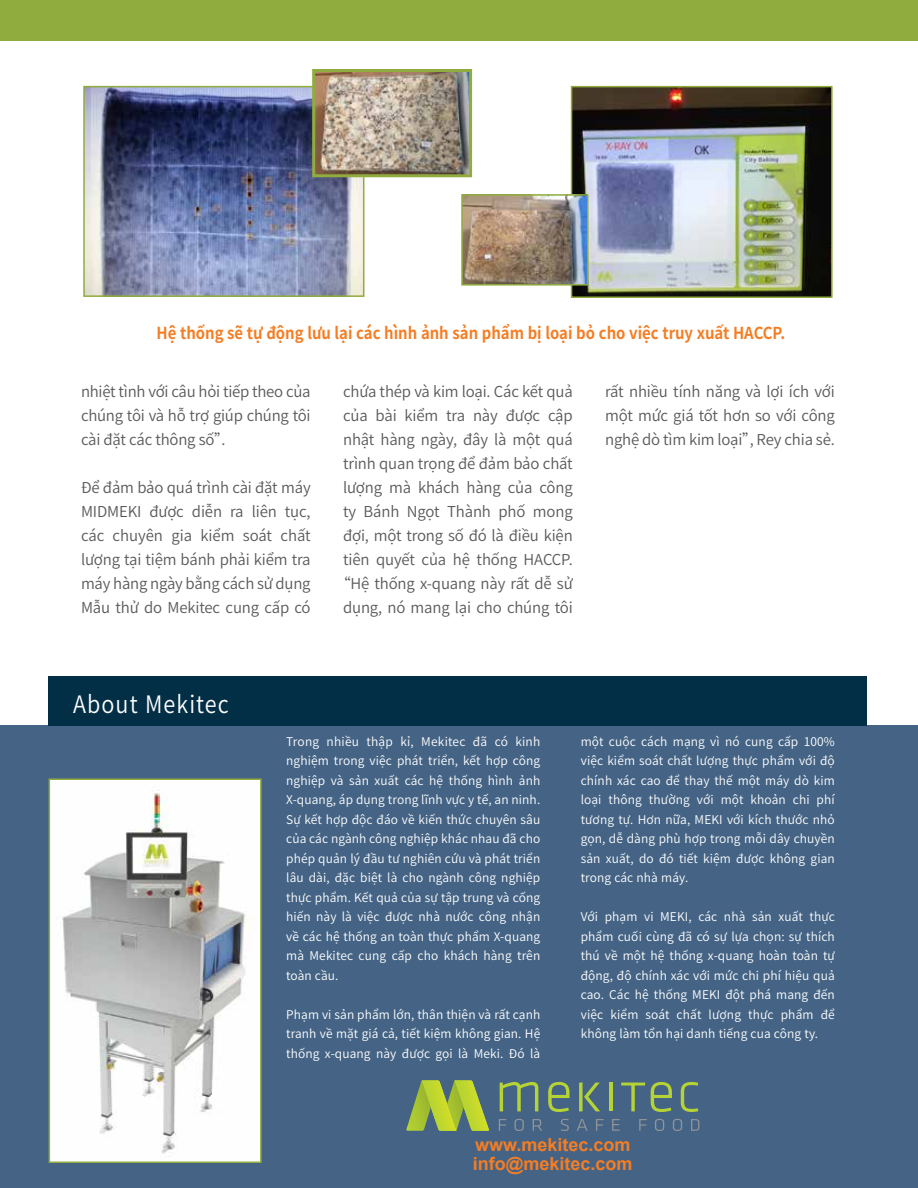
<style>
.page{position:relative;width:918px;height:1188px;background:#fff}
.page>*{position:absolute;margin:0;border:0;box-sizing:border-box;transform-origin:0 0}
.t1{font:24px "Source Han Sans TW";letter-spacing:.05em;color:#fff;scale:.9 1}
.t2{font:700 18px/19.5px "Arial";color:#f57d23}
.t3{font:700 16.5px "Source Han Sans TW";color:#f57d23;scale:.9 1}
.t4{font:15px/24px "Source Han Sans TW";letter-spacing:-.01em;color:#58595b;text-align:justify}
.t5{font:12px/19.5px "Source Han Sans TW";letter-spacing:.01em;color:#fff;text-align:justify}
</style>
<div class="page">
<div style="left:0;top:0;width:918px;height:40px;background:#90ac3e"></div>
<img style="left:574px;top:89px;width:256px;height:206px">
<div style="left:571px;top:86px;width:262px;height:212px;border:2px solid #91ac3e"></div>
<img style="left:464px;top:197px;width:122px;height:86px">
<div style="left:461px;top:194px;width:128px;height:92px;border:2px solid #91ac3e"></div>
<img style="left:86px;top:89px;width:275px;height:205px">
<div style="left:83px;top:86px;width:281px;height:211px;border:2px solid #91ac3e"></div>
<img style="left:316px;top:73px;width:152px;height:100px">
<div style="left:312px;top:69px;width:160px;height:108px;border:3px solid #91ac3e"></div>
<div style="left:0;top:726px;width:918px;height:462px;background:#456485"></div>
<div style="left:49px;top:676px;width:818px;height:49px;background:#032f46"></div>
<svg style="left:406px;top:1080px;width:16px;height:51px"></svg>
<img style="left:422px;top:1080px;width:32px;height:51px">
<img style="left:454px;top:1080px;width:35px;height:51px">
<svg style="left:499px;top:1119px;width:7px;height:12px"></svg>
<svg style="left:515px;top:1119px;width:9px;height:12px"></svg>
<svg style="left:533px;top:1119px;width:9px;height:12px"></svg>
<svg style="left:561px;top:1119px;width:8px;height:12px"></svg>
<svg style="left:577px;top:1119px;width:11px;height:12px"></svg>
<svg style="left:596px;top:1119px;width:8px;height:12px"></svg>
<svg style="left:612px;top:1119px;width:8px;height:12px"></svg>
<svg style="left:639px;top:1119px;width:8px;height:12px"></svg>
<svg style="left:655px;top:1119px;width:9px;height:12px"></svg>
<svg style="left:673px;top:1119px;width:9px;height:12px"></svg>
<svg style="left:691px;top:1119px;width:8px;height:12px"></svg>
<svg style="left:500px;top:1082px;width:38px;height:29px"></svg>
<svg style="left:548px;top:1082px;width:21px;height:30px"></svg>
<svg style="left:579px;top:1082px;width:21px;height:29px"></svg>
<hr style="left:609px;top:1083px;width:3px;height:28px;background:#b5d334">
<svg style="left:621px;top:1083px;width:24px;height:28px"></svg>
<svg style="left:651px;top:1082px;width:21px;height:30px"></svg>
<svg style="left:681px;top:1082px;width:17px;height:30px"></svg>
<img style="left:52px;top:781px;width:207px;height:379px">
<div style="left:49px;top:778px;width:213px;height:385px;border:2px solid #91ac3e"></div>
<h3 class="t3" style="left:157px;top:323px;width:700px">Hệ thống sẽ tự động lưu lại các hình ảnh sản phẩm bị loại bỏ cho việc truy xuất HACCP.</h3>
<p class="t4" style="left:81px;top:380px;width:231px">nhiệt tình với câu hỏi tiếp theo của chúng tôi và hỗ trợ giúp chúng tôi cài đặt các thông số”.</p>
<p class="t4" style="left:81px;top:476px;width:231px">Để đảm bảo quá trình cài đặt máy MIDMEKI được diễn ra liên tục, các chuyên gia kiểm soát chất lượng tại tiệm bánh phải kiểm tra máy hàng ngày bằng cách sử dụng Mẫu thử do Mekitec cung cấp có</p>
<h1 class="t1" style="left:73px;top:691px;width:174px">About Mekitec</h1>
<p class="t4" style="left:336px;top:380px;width:238px;text-align:center">chứa thép và kim loại. Các kết quả của bài kiểm tra này được cập nhật hàng ngày, đây là một quá trình quan trọng để đảm bảo chất lượng mà khách hàng của công ty Bánh Ngọt Thành phố mong đợi, một trong số đó là điều kiện tiên quyết của hệ thống HACCP. “Hệ thống x-quang này rất dễ sử dụng, nó mang lại cho chúng tôi</p>
<p class="t4" style="left:605px;top:380px;width:231px">rất nhiều tính năng và lợi ích với một mức giá tốt hơn so với công nghệ dò tìm kim loại”, Rey chia sẻ.</p>
<p class="t5" style="left:286px;top:732px;width:256px">Trong nhiều thập kỉ, Mekitec đã có kinh nghiệm trong việc phát triển, kết hợp công nghiệp và sản xuất các hệ thống hình ảnh X-quang, áp dụng trong lĩnh vực y tế, an ninh.<br>Sự kết hợp độc đáo về kiến thức chuyên sâu của các ngành công nghiệp khác nhau đã cho phép quản lý đầu tư nghiên cứu và phát triển lâu dài, đặc biệt là cho ngành công nghiệp thực phẩm. Kết quả của sự tập trung và cống hiến này là việc được nhà nước công nhận về các hệ thống an toàn thực phẩm X-quang mà Mekitec cung cấp cho khách hàng trên toàn cầu.</p>
<p class="t5" style="left:286px;top:1005px;width:256px">Phạm vi sản phẩm lớn, thân thiện và rất cạnh tranh về mặt giá cả, tiết kiệm không gian. Hệ thống x-quang này được gọi là Meki. Đó là</p>
<p class="t5" style="left:581px;top:732px;width:256px">một cuộc cách mạng vì nó cung cấp 100% việc kiểm soát chất lượng thực phẩm với độ chính xác cao để thay thế một máy dò kim loại thông thường với một khoản chi phí tương tự. Hơn nữa, MEKI với kích thước nhỏ gọn, dễ dàng phù hợp trong mỗi dây chuyền sản xuất, do đó tiết kiệm được không gian trong các nhà máy.</p>
<p class="t5" style="left:581px;top:907px;width:256px">Với phạm vi MEKI, các nhà sản xuất thực phẩm cuối cùng đã có sự lựa chọn: sự thích thú về một hệ thống x-quang hoàn toàn tự động, độ chính xác với mức chi phí hiệu quả cao. Các hệ thống MEKI đột phá mang đến việc kiểm soát chất lượng thực phẩm để không làm tổn hại danh tiếng cua công ty.</p>
<h2 class="t2" style="left:473px;top:1135px;width:161px">www.mekitec.com info@mekitec.com</h2>
</div>
